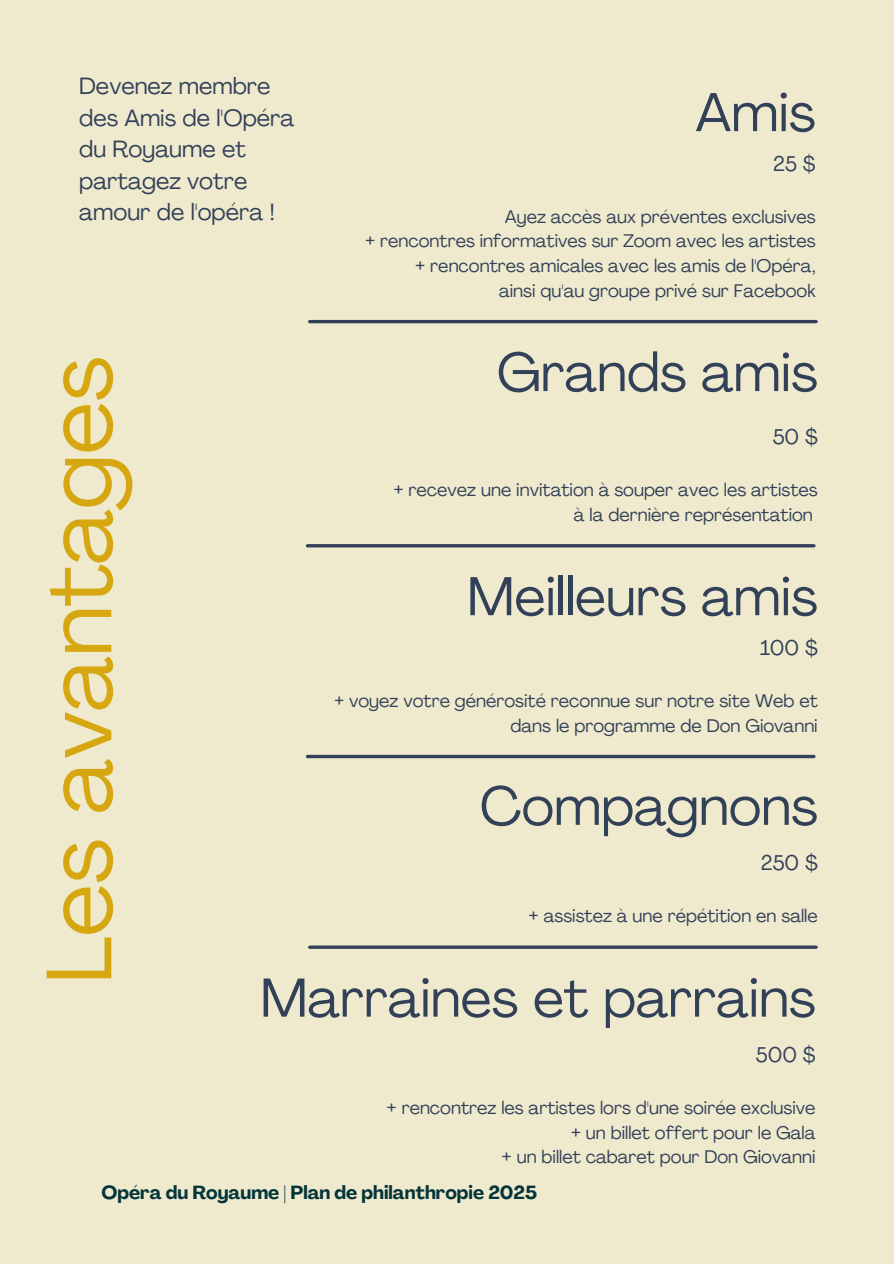
<style>
.page{position:relative;width:894px;height:1264px;background:#fff}
.page>*{position:absolute;margin:0;border:0;box-sizing:border-box;transform-origin:0 0}
.t1{font:91.65px "Agrandir";color:#d6a710}
.t2{font:54px "Agrandir";color:#324158}
.t3{font:23.25px/31.5px "Agrandir";color:#324158}
.t4{font:21px "Agrandir";color:#324158}
.t5{font:700 18.75px "Agrandir";color:#043539}
.t6{font:18px/24.8px "Agrandir";color:#324158;text-align:right}
</style>
<div class="page">
<div style="left:0;top:0;width:893px;height:1263px;background:#efe9ce"></div>
<hr style="left:309px;top:320px;width:506px;height:3px;background:#324158">
<hr style="left:307px;top:544px;width:506px;height:3px;background:#324158">
<svg style="left:307px;top:754px;width:506px;height:4px;background:#596370"></svg>
<hr style="left:309px;top:945px;width:506px;height:3px;background:#324158">
<h3 class="t3" style="left:79px;top:73px;width:217px">Devenez membre des Amis de l'Opéra du Royaume et partagez votre amour de l'opéra !</h3>
<h2 class="t2" style="left:695px;top:91px;width:122px">Amis</h2>
<h1 class="t4" style="left:773px;top:155px;width:44px">25 $</h1>
<h3 class="t6" style="left:504px;top:206px;width:312px">Ayez accès aux préventes exclusives</h3>
<p class="t6" style="left:365px;top:230px;width:452px">+ rencontres informatives sur Zoom avec les artistes</p>
<p class="t6" style="left:415px;top:255px;width:402px">+ rencontres amicales avec les amis de l'Opéra,</p>
<p class="t6" style="left:499px;top:280px;width:318px">ainsi qu'au groupe privé sur Facebook</p>
<p class="t1" style="left:42px;top:983px;width:629px;rotate:-90deg">Les avantages</p>
<p class="t2" style="left:496px;top:350px;width:322px">Grands amis</p>
<h2 class="t4" style="left:772px;top:428px;width:47px">50 $</h2>
<h3 class="t6" style="left:393px;top:479px;width:425px">+ recevez une invitation à souper avec les artistes à la dernière représentation</h3>
<p class="t2" style="left:467px;top:574px;width:352px">Meilleurs amis</p>
<p class="t4" style="left:759px;top:639px;width:59px">100 $</p>
<h2 class="t6" style="left:334px;top:690px;width:485px">+ voyez votre générosité reconnue sur notre site Web et dans le programme de Don Giovanni</h2>
<p class="t2" style="left:479px;top:784px;width:339px">Compagnons</p>
<p class="t4" style="left:760px;top:854px;width:58px">250 $</p>
<h2 class="t6" style="left:528px;top:905px;width:290px">+ assistez à une répétition en salle</h2>
<h3 class="t2" style="left:260px;top:976px;width:556px">Marraines et parrains</h3>
<p class="t4" style="left:755px;top:1046px;width:61px">500 $</p>
<p class="t6" style="left:386px;top:1096px;width:430px">+ rencontrez les artistes lors d'une soirée exclusive</p>
<h2 class="t6" style="left:570px;top:1121px;width:246px">+ un billet offert pour le Gala</h2>
<h3 class="t6" style="left:501px;top:1146px;width:315px">+ un billet cabaret pour Don Giovanni</h3>
<h3 class="t5" style="left:101px;top:1184px;width:437px">Opéra du Royaume | Plan de philanthropie 2025</h3>
</div>
